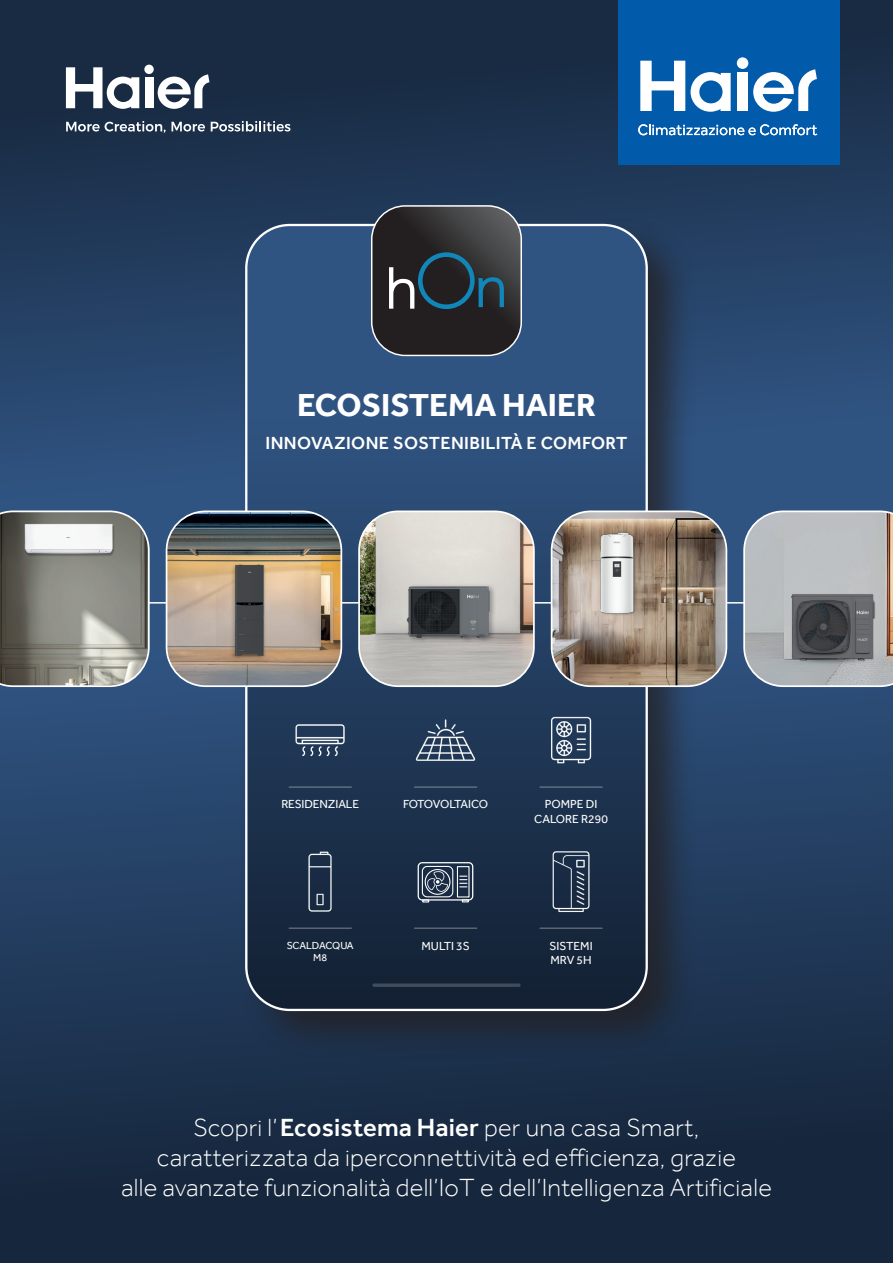
<style>
.page{position:relative;width:893px;height:1263px;background:#fff}
.page>*{position:absolute;margin:0;border:0;box-sizing:border-box;transform-origin:0 0}
.t1{font:700 32.7px "Effra";color:#fff}
.t2{font:300 25.5px/30px "Effra";letter-spacing:.01em;color:#fff;text-align:center}
.t3{font:500 18px "Effra";letter-spacing:.02em;color:#fff}
.t4{font:12px/14.4px "Effra";color:#fff;text-align:center}
.t5{font:12px "Effra";letter-spacing:-.03em;color:#fff}
.t6{font:10.5px/12.6px "Effra";letter-spacing:-.02em;color:#fff;text-align:center}
.s1{font-weight:500}
</style>
<div class="page">
<div style="left:0;top:537px;width:893px;height:726px;background:linear-gradient(to bottom,#345a8b,#132235)"></div>
<div style="left:0;top:0;width:893px;height:523px;background:linear-gradient(to bottom,#15263b,#325788)"></div>
<div style="left:240px;top:217px;width:457px;height:842px;background:#231f20;opacity:.75"></div>
<svg style="left:244px;top:223px;width:405px;height:789px;background:#294365"></svg>
<div style="left:371px;top:982px;width:150px;height:6px;background:#fff;opacity:.75"></div>
<hr style="left:0;top:602px;width:774px;height:1px;background:#fff">
<div style="left:618px;top:0;width:221px;height:165px;background:#015aaa"></div>
<svg style="left:638px;top:124px;width:179px;height:11px"></svg>
<div style="left:737px;top:73px;width:11px;height:38px;background:#fff"></div>
<div style="left:737px;top:57px;width:11px;height:12px;background:#fff;border-radius:50%"></div>
<svg style="left:640px;top:61px;width:91px;height:51px"></svg>
<svg style="left:753px;top:69px;width:64px;height:43px"></svg>
<svg style="left:371px;top:205px;width:151px;height:151px;background:#30353a"></svg>
<div style="left:371px;top:205px;width:151px;height:151px;border:1px solid #fff;border-radius:34px"></div>
<svg style="left:0;top:510px;width:150px;height:177px;background:#8b8c86"></svg>
<img style="left:359px;top:511px;width:175px;height:175px">
<img style="left:384px;top:581px;width:127px;height:73px">
<div style="left:358px;top:510px;width:177px;height:177px;border:2px solid #fff;border-radius:39px"></div>
<svg style="left:743px;top:510px;width:150px;height:177px;background:#b3b7ba"></svg>
<img style="left:780px;top:593px;width:113px;height:76px">
<img style="left:167px;top:511px;width:174px;height:175px">
<div style="left:166px;top:510px;width:176px;height:177px;border:2px solid #fff;border-radius:39px"></div>
<img style="left:218px;top:561px;width:66px;height:100px">
<div style="left:144px;top:65px;width:10px;height:9px;background:#fff;border-radius:50%"></div>
<div style="left:145px;top:77px;width:8px;height:31px;background:#fff"></div>
<svg style="left:66px;top:67px;width:73px;height:42px"></svg>
<svg style="left:158px;top:74px;width:51px;height:35px"></svg>
<svg style="left:66px;top:121px;width:100px;height:12px"></svg>
<svg style="left:172px;top:122px;width:33px;height:10px"></svg>
<svg style="left:211px;top:121px;width:79px;height:11px"></svg>
<img style="left:552px;top:511px;width:174px;height:175px">
<div style="left:551px;top:510px;width:176px;height:177px;border:2px solid #fff;border-radius:39px"></div>
<img style="left:571px;top:527px;width:91px;height:91px">
<hr style="left:287px;top:785px;width:65px;height:3px;background:#fff;opacity:.75">
<img style="left:283px;top:703px;width:74px;height:74px">
<hr style="left:538px;top:785px;width:65px;height:3px;background:#fff;opacity:.75">
<img style="left:534px;top:703px;width:74px;height:74px">
<hr style="left:538px;top:926px;width:65px;height:4px;background:#fff;opacity:.75">
<img style="left:537px;top:847px;width:68px;height:68px">
<hr style="left:412px;top:926px;width:66px;height:4px;background:#fff;opacity:.75">
<svg style="left:418px;top:862px;width:55px;height:41px;background:#596677"></svg>
<hr style="left:412px;top:785px;width:66px;height:3px;background:#fff;opacity:.75">
<img style="left:409px;top:703px;width:73px;height:74px">
<hr style="left:287px;top:926px;width:65px;height:4px;background:#fff;opacity:.75">
<img style="left:286px;top:847px;width:68px;height:68px">
<p class="t1" style="left:297px;top:386px;width:300px">ECOSISTEMA HAIER</p>
<p class="t3" style="left:266px;top:432px;width:363px">INNOVAZIONE SOSTENIBILITÀ E COMFORT</p>
<p class="t4" style="left:281px;top:797px;width:79px">RESIDENZIALE</p>
<p class="t4" style="left:534px;top:797px;width:75px">POMPE DI<br>CALORE R290</p>
<p class="t5" style="left:403px;top:797px;width:87px">FOTOVOLTAICO</p>
<p class="t6" style="left:287px;top:938px;width:68px">SCALDACQUA<br>M8</p>
<p class="t4" style="left:421px;top:938px;width:50px">MULTI 3S</p>
<p class="t4" style="left:549px;top:938px;width:45px;text-align:left">SISTEMI<br>MRV 5H</p>
<p class="t2" style="left:121px;top:1112px;width:652px">Scopri l’<span class="s1">Ecosistema Haier</span> per una casa Smart, caratterizzata da iperconnettività ed efficienza, grazie<br>alle avanzate funzionalità dell’IoT e dell’Intelligenza Artificiale</p>
</div>
